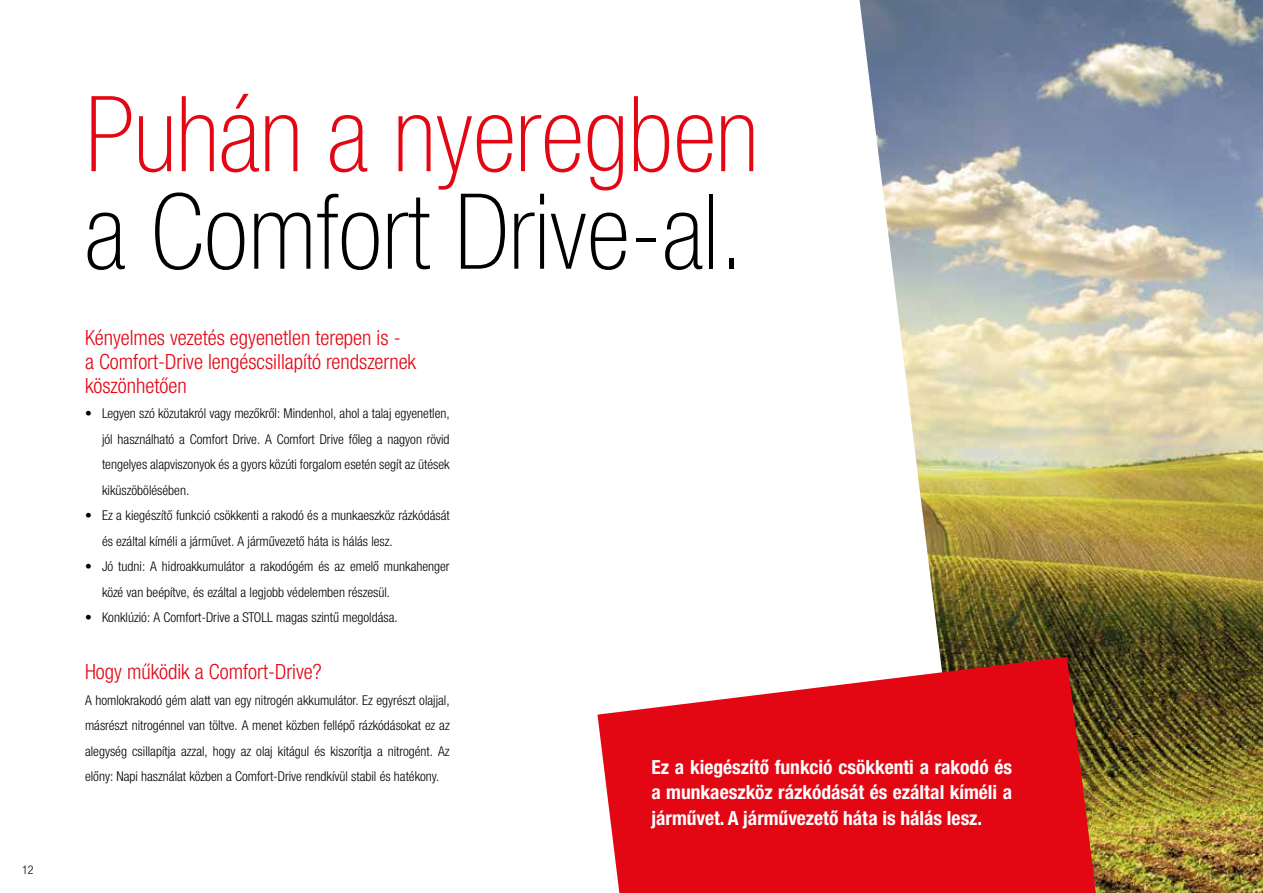
<style>
.page{position:relative;width:1263px;height:893px;background:#fff}
.page>*{position:absolute;margin:0;border:0;box-sizing:border-box;transform-origin:0 0}
.t1{font:100 condensed 105px "Helvetica Neue";color:#000}
.t2{font:100 condensed 105px "Helvetica Neue";color:#e30613}
.t3{font:300 condensed 21px/24px "Helvetica Neue LTW1 G";color:#e30613}
.t4{font:700 condensed 19.5px/25.5px "Helvetica Neue LTW1 G";color:#fff;text-align:justify}
.t5{font:300 condensed 13.5px/25.5px "Helvetica Neue LTW1 G";color:#000;text-align:justify}
.t6{font:300 condensed 12px "Helvetica Neue LTW1 G";color:#000}
</style>
<div class="page">
<img style="left:859px;top:0;width:404px;height:893px">
<svg style="left:597px;top:657px;width:499px;height:236px;background:#e12730"></svg>
<p class="t6" style="left:22px;top:863px;width:13px">12</p>
<h1 class="t2" style="left:85px;top:75px;width:675px">Puhán a nyeregben</h1>
<h1 class="t1" style="left:85px;top:173px;width:661px">a Comfort Drive-al.</h1>
<h2 class="t3" style="left:85px;top:325px;width:333px">Kényelmes vezetés egyenetlen terepen is -<br>a Comfort-Drive lengéscsillapító rendszernek köszönhetően</h2>
<p class="t5" style="left:102px;top:401px;width:349px;text-indent:-17px">• Legyen szó közutakról vagy mezőkről: Mindenhol, ahol a talaj egyenetlen, jól használható a Comfort Drive. A Comfort Drive főleg a nagyon rövid tengelyes alapviszonyok és a gyors közúti forgalom esetén segít az ütések kiküszöbölésében.</p>
<p class="t5" style="left:102px;top:503px;width:349px;text-indent:-17px">• Ez a kiegészítő funkció csökkenti a rakodó és a munkaeszköz rázkódását és ezáltal kíméli a járművet. A járművezető háta is hálás lesz.</p>
<p class="t5" style="left:102px;top:554px;width:349px;text-indent:-17px">• Jó tudni: A hidroakkumulátor a rakodógém és az emelő munkahenger közé van beépítve, és ezáltal a legjobb védelemben részesül.</p>
<p class="t5" style="left:85px;top:605px;width:314px">• Konklúzió: A Comfort-Drive a STOLL magas szintű megoldása.</p>
<h2 class="t3" style="left:85px;top:660px;width:238px">Hogy működik a Comfort-Drive?</h2>
<p class="t5" style="left:85px;top:687px;width:366px">A homlokrakodó gém alatt van egy nitrogén akkumulátor. Ez egyrészt olajjal, másrészt nitrogénnel van töltve. A menet közben fellépő rázkódásokat ez az alegység csillapítja azzal, hogy az olaj kitágul és kiszorítja a nitrogént. Az előny: Napi használat közben a Comfort-Drive rendkívül stabil és hatékony.</p>
<h3 class="t4" style="left:651px;top:754px;width:362px">Ez a kiegészítő funkció csökkenti a rakodó és a munkaeszköz rázkódását és ezáltal kíméli a járművet. A járművezető háta is hálás lesz.</h3>
</div>
